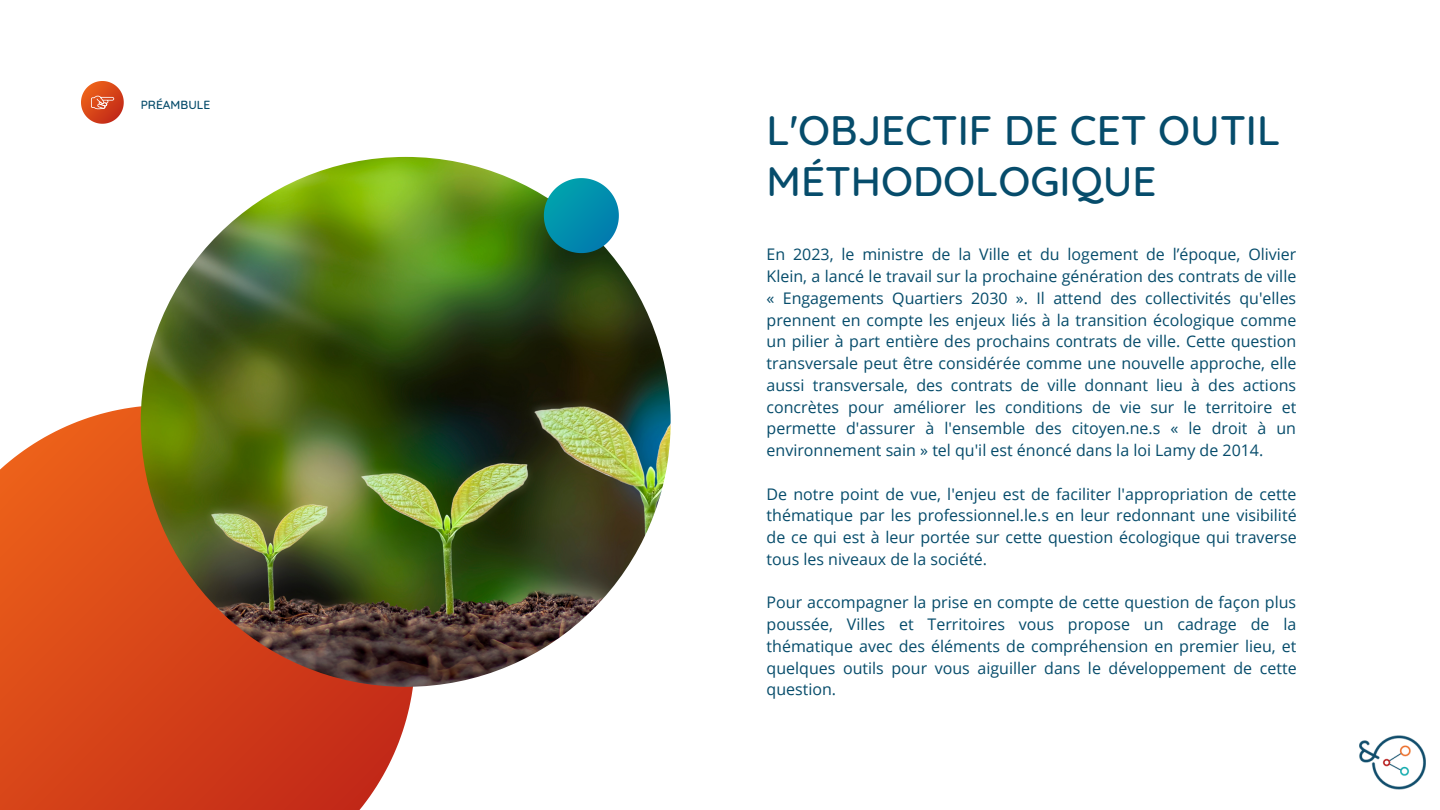
<style>
.page{position:relative;width:1440px;height:810px;background:#fff}
.page>*{position:absolute;margin:0;border:0;box-sizing:border-box;transform-origin:0 0}
.t1{font:500 42px/50.2px "Quicksand";color:#064c6b}
.t2{font:16px/21.8px "Open Sans";color:#064c6b;text-align:justify}
.t3{font:500 12px "Quicksand";color:#064c6b}
</style>
<div class="page">
<svg style="left:0;top:405px;width:413px;height:405px"></svg>
<img style="left:141px;top:157px;width:530px;height:530px;border-radius:50%">
<svg style="left:544px;top:178px;width:75px;height:75px"></svg>
<img style="left:1359px;top:735px;width:67px;height:55px">
<svg style="left:81px;top:81px;width:43px;height:43px"></svg>
<p class="t3" style="left:141px;top:97px;width:71px">PRÉAMBULE</p>
<p class="t1" style="left:767px;top:104px;width:515px">L'OBJECTIF DE CET OUTIL<br>MÉTHODOLOGIQUE</p>
<p class="t2" style="left:767px;top:243px;width:532px">En 2023, le ministre de la Ville et du logement de l’époque, Olivier Klein, a lancé le travail sur la prochaine génération des contrats de ville « Engagements Quartiers 2030 ». Il attend des collectivités qu'elles prennent en compte les enjeux liés à la transition écologique comme un pilier à part entière des prochains contrats de ville. Cette question transversale peut être considérée comme une nouvelle approche, elle aussi transversale, des contrats de ville donnant lieu à des actions concrètes pour améliorer les conditions de vie sur le territoire et permette d'assurer à l'ensemble des citoyen.ne.s « le droit à un environnement sain » tel qu'il est énoncé dans la loi Lamy de 2014.</p>
<p class="t2" style="left:767px;top:483px;width:532px">De notre point de vue, l'enjeu est de faciliter l'appropriation de cette thématique par les professionnel.le.s en leur redonnant une visibilité de ce qui est à leur portée sur cette question écologique qui traverse tous les niveaux de la société.</p>
<p class="t2" style="left:767px;top:591px;width:532px">Pour accompagner la prise en compte de cette question de façon plus poussée, Villes et Territoires vous propose un cadrage de la thématique avec des éléments de compréhension en premier lieu, et quelques outils pour vous aiguiller dans le développement de cette question.</p>
</div>
